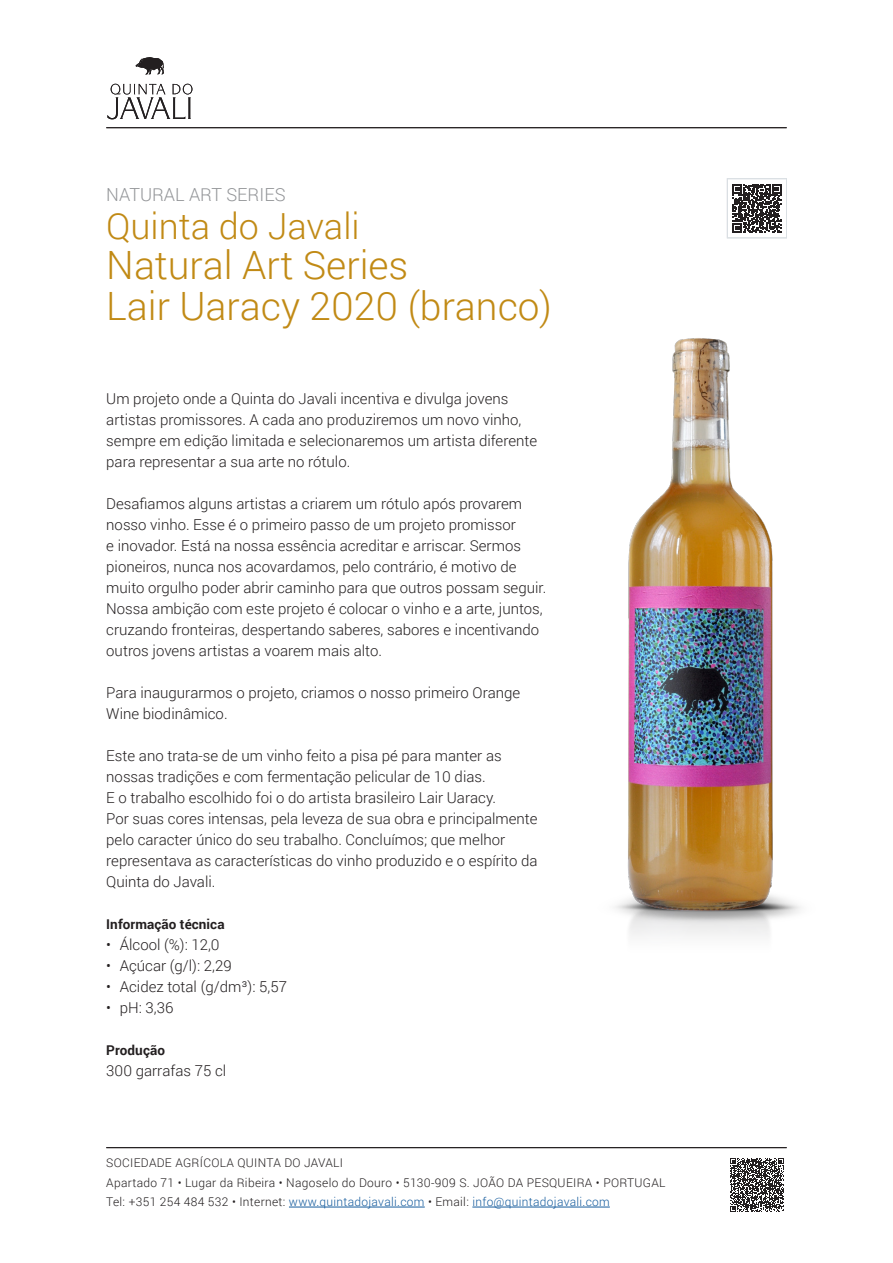
<style>
.page{position:relative;width:893px;height:1263px;background:#fff}
.page>*{position:absolute;margin:0;border:0;box-sizing:border-box;transform-origin:0 0}
.Nome_TOC{font:300 39px/40.5px "Roboto";color:#c18a15}
.Marca_TOC{font:300 36px "Roboto";color:#c18a15}
.Categoria_TOC{font:300 18px "Roboto";color:#939598}
.texto{font:300 15px/21px "Roboto";color:#231f20}
.t2{font:700 13.5px "Roboto";letter-spacing:.005em;color:#231f20}
.t1{font:300 12px/19.5px "Roboto";letter-spacing:.025em;color:#231f20}
.s1{color:#175d9e}
</style>
<div class="page">
<svg style="left:730px;top:1158px;width:54px;height:53px"></svg>
<svg style="left:733px;top:184px;width:48px;height:49px"></svg>
<div style="left:727px;top:178px;width:60px;height:60px;border:1px solid #dadfe3"></div>
<img style="left:615px;top:338px;width:186px;height:598px">
<hr style="left:289px;top:1207px;width:136px;height:1px;background:#175d9e">
<hr style="left:472px;top:1207px;width:138px;height:1px;background:#175d9e">
<svg style="left:107px;top:84px;width:85px;height:35px"></svg>
<svg style="left:135px;top:57px;width:29px;height:17px"></svg>
<hr style="left:106px;top:127px;width:681px;height:1px;background:#231f20">
<hr style="left:106px;top:1147px;width:681px;height:1px;background:#231f20">
<p class="Categoria_TOC" style="left:106px;top:182px;width:181px">NATURAL ART SERIES</p>
<p class="Marca_TOC" style="left:106px;top:201px;width:255px">Quinta do Javali</p>
<p class="Nome_TOC" style="left:106px;top:244px;width:447px">Natural Art Series<br>Lair Uaracy 2020 (branco)</p>
<p class="texto" style="left:106px;top:387px;width:432px">Um projeto onde a Quinta do Javali incentiva e divulga jovens artistas promissores. A cada ano produziremos um novo vinho, sempre em edição limitada e selecionaremos um artista diferente para representar a sua arte no rótulo.</p>
<p class="texto" style="left:106px;top:492px;width:441px">Desafiamos alguns artistas a criarem um rótulo após provarem nosso vinho. Esse é o primeiro passo de um projeto promissor<br>e inovador. Está na nossa essência acreditar e arriscar. Sermos pioneiros, nunca nos acovardamos, pelo contrário, é motivo de muito orgulho poder abrir caminho para que outros possam seguir.<br>Nossa ambição com este projeto é colocar o vinho e a arte, juntos, cruzando fronteiras, despertando saberes, sabores e incentivando outros jovens artistas a voarem mais alto.</p>
<p class="texto" style="left:106px;top:681px;width:415px">Para inaugurarmos o projeto, criamos o nosso primeiro Orange<br>Wine biodinâmico.</p>
<p class="texto" style="left:106px;top:744px;width:397px">Este ano trata-se de um vinho feito a pisa pé para manter as nossas tradições e com fermentação pelicular de 10 dias.</p>
<p class="texto" style="left:106px;top:786px;width:433px">E o trabalho escolhido foi o do artista brasileiro Lair Uaracy.<br>Por suas cores intensas, pela leveza de sua obra e principalmente pelo caracter único do seu trabalho. Concluímos; que melhor representava as características do vinho produzido e o espírito da Quinta do Javali.</p>
<p class="t2" style="left:106px;top:914px;width:120px">Informação técnica</p>
<p class="texto" style="left:106px;top:933px;width:115px">• Álcool (%): 12,0</p>
<p class="texto" style="left:106px;top:954px;width:127px">• Açúcar (g/l): 2,29</p>
<p class="texto" style="left:106px;top:975px;width:182px">• Acidez total (g/dm³): 5,57</p>
<p class="texto" style="left:106px;top:996px;width:69px">• pH: 3,36</p>
<p class="t2" style="left:106px;top:1040px;width:60px">Produção</p>
<p class="texto" style="left:106px;top:1059px;width:121px">300 garrafas 75 cl</p>
<p class="t1" style="left:106px;top:1153px;width:561px">SOCIEDADE AGRÍCOLA QUINTA DO JAVALI<br>Apartado 71 • Lugar da Ribeira • Nagoselo do Douro • 5130-909 S. JOÃO DA PESQUEIRA • PORTUGAL<br>Tel: +351 254 484 532 • Internet: <span class="s1">www.quintadojavali.com</span> • Email: <span class="s1">info@quintadojavali.com</span></p>
</div>
